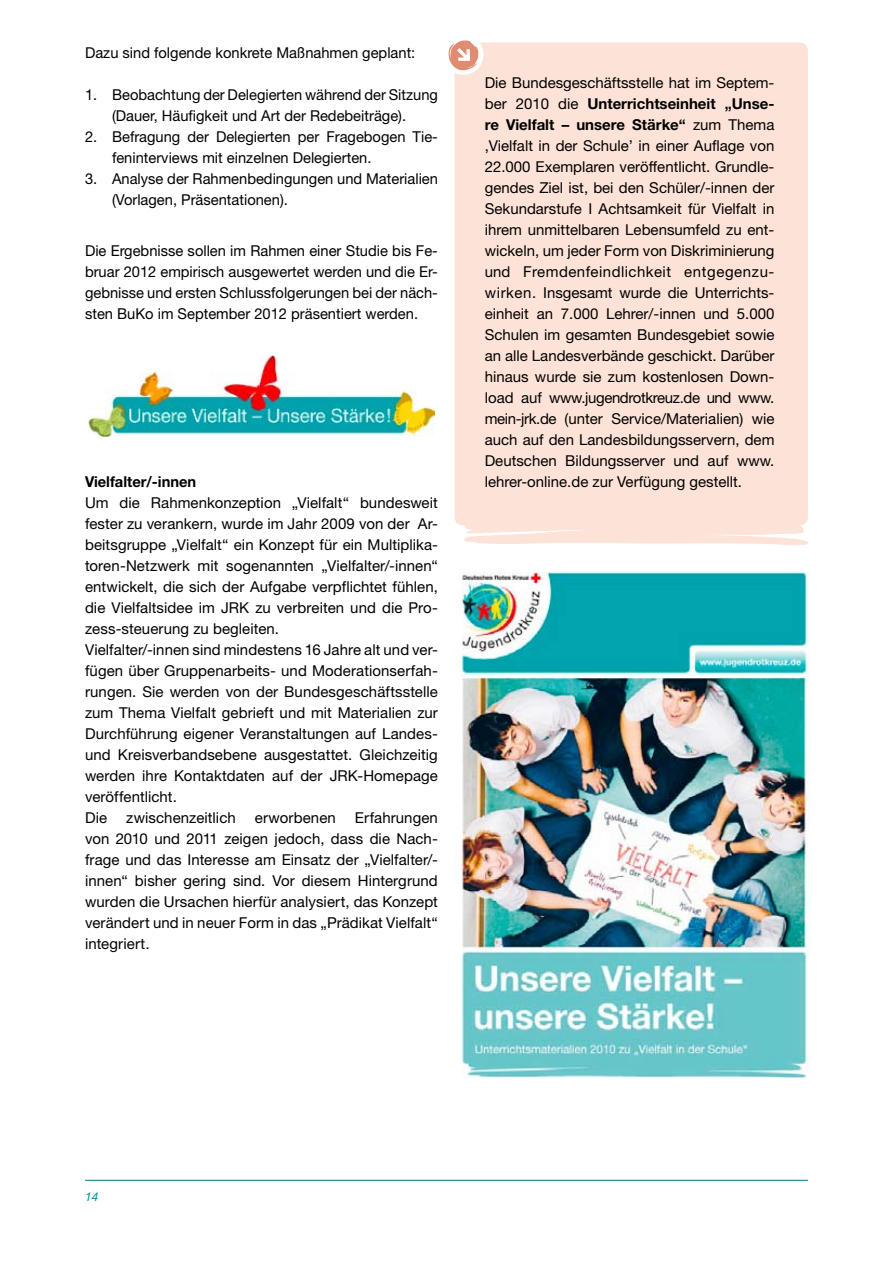
<style>
.page{position:relative;width:893px;height:1263px;background:#fff}
.page>*{position:absolute;margin:0;border:0;box-sizing:border-box;transform-origin:0 0}
.t1{font:15px/21px "Helvetica Neue";color:#000}
.t2{font:700 15px "Helvetica Neue";color:#000}
.t3{font:italic 12px "Helvetica Neue";color:#00919a}
.s1{font-weight:700}
</style>
<div class="page">
<hr style="left:85px;top:1180px;width:723px;height:1px;background:#007c84">
<img style="left:88px;top:355px;width:346px;height:81px">
<img style="left:461px;top:571px;width:348px;height:506px">
<div style="left:455px;top:42px;width:353px;height:483px;background:#fde3d7;border-radius:9px"></div>
<svg style="left:448px;top:40px;width:38px;height:37px"></svg>
<svg style="left:457px;top:523px;width:351px;height:22px"></svg>
<p class="t1" style="left:85px;top:42px;width:332px">Dazu sind folgende konkrete Maßnahmen geplant:</p>
<p class="t1" style="left:85px;top:84px;width:354px;text-align:center">1. Beobachtung der Delegierten während der Sitzung (Dauer, Häufigkeit und Art der Redebeiträge).</p>
<p class="t1" style="left:112px;top:126px;width:327px;text-indent:-27px">2. Befragung der Delegierten per Fragebogen Tie&shy;feninterviews mit einzelnen Delegierten.</p>
<p class="t1" style="left:112px;top:168px;width:327px;text-indent:-27px">3. Analyse der Rahmenbedingungen und Materialien (Vorlagen, Präsentationen).</p>
<p class="t1" style="left:85px;top:240px;width:354px;text-align:justify">Die Ergebnisse sollen im Rahmen einer Studie bis Fe&shy;bruar 2012 empirisch ausgewertet werden und die Er&shy;gebnisse und ersten Schlussfolgerungen bei der näch&shy;sten BuKo im September 2012 präsentiert werden.</p>
<p class="t2" style="left:85px;top:473px;width:113px">Vielfalter/-innen</p>
<p class="t1" style="left:85px;top:492px;width:354px">Um die Rahmenkonzeption „Vielfalt“ bundesweit fester zu verankern, wurde im Jahr 2009 von der Ar&shy;beitsgruppe „Vielfalt“ ein Konzept für ein Multiplika&shy;toren-Netzwerk mit sogenannten „Vielfalter/-innen“ entwickelt, die sich der Aufgabe verpflichtet fühlen, die Vielfaltsidee im JRK zu verbreiten und die Pro&shy;zess-steuerung zu begleiten.<br>Vielfalter/-innen sind mindestens 16 Jahre alt und ver&shy;fügen über Gruppenarbeits- und Moderationserfah&shy;rungen. Sie werden von der Bundesgeschäftsstelle zum Thema Vielfalt gebrieft und mit Materialien zur Durchführung eigener Veranstaltungen auf Landes&shy;und Kreisverbandsebene ausgestattet. Gleichzeitig werden ihre Kontaktdaten auf der JRK-Homepage veröffentlicht.<br>Die</p>
<p class="t1" style="left:85px;top:807px;width:354px;text-align:justify;text-indent:270px">Erfahrungen von 2010 und 2011 zeigen jedoch, dass die Nach&shy;frage und das Interesse am Einsatz der „Vielfalter/- innen“ bisher gering sind. Vor diesem Hintergrund wurden die Ursachen hierfür analysiert, das Konzept verändert und in neuer Form in das „Prädikat Vielfalt“ integriert.</p>
<p class="t1" style="left:126px;top:807px;width:111px">zwischenzeitlich</p>
<p class="t1" style="left:255px;top:807px;width:82px">erworbenen</p>
<p class="t1" style="left:485px;top:72px;width:291px;text-align:justify">Die Bundesgeschäftsstelle hat im Septem&shy;ber 2010 die <span class="s1">Unterrichtseinheit „Unse&shy;re Vielfalt – unsere Stärke“</span> zum Thema ‚Vielfalt in der Schule’ in einer Auflage von 22.000 Exemplaren veröffentlicht. Grundle&shy;gendes Ziel ist, bei den Schüler/-innen der Sekundarstufe I Achtsamkeit für Vielfalt in ihrem unmittelbaren Lebensumfeld zu ent&shy;wickeln, um jeder Form von Diskriminierung und Fremdenfeindlichkeit entgegenzu&shy;wirken. Insgesamt wurde die Unterrichts&shy;einheit an 7.000 Lehrer/-innen und 5.000<br>Schulen im gesamten Bundesgebiet sowie an alle Landesverbände geschickt. Darüber hinaus wurde sie zum kostenlosen Down&shy;load auf www.jugendrotkreuz.de und www. mein-jrk.de (unter Service/Materialien) wie auch auf den Landesbildungsservern, dem Deutschen Bildungsserver und auf www. lehrer-online.de zur Verfügung gestellt.</p>
<p class="t3" style="left:85px;top:1190px;width:15px">14</p>
</div>
